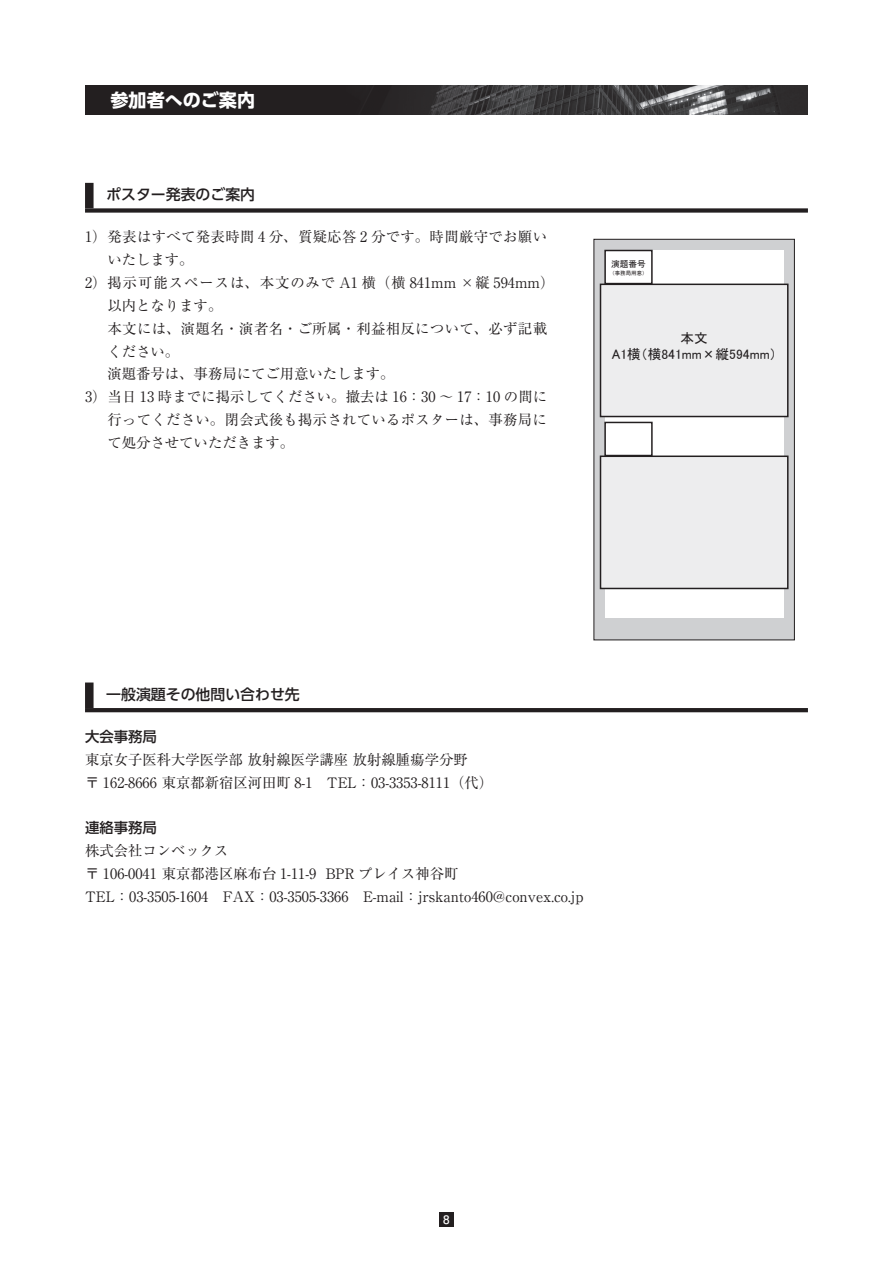
<style>
.page{position:relative;width:893px;height:1263px;background:#fff}
.page>*{position:absolute;margin:0;border:0;box-sizing:border-box;transform-origin:0 0}
.t1{font:700 18px "UD Shin Go Pr 6 N";color:#fff}
.t2{font:500 14.85px "UD Shin Go Pr 6 N";color:#231f20}
.t3{font:14.4px/22.8px "Ryumin Pr 6 N";color:#231f20}
.t4{font:14.4px/22.8px "Ryumin Pr 6 N";letter-spacing:.025em;color:#231f20}
.t5{font:500 14.4px "UD Shin Go Pr 6 N";color:#231f20}
.t6{font:13.65px/16.4px "MS P Gothic";color:#231f20;text-align:center}
.t7{font:700 11.7px "Futo Go B101 Pr 6 N";color:#fff}
.t8{font:8.7px "MS P Gothic";color:#231f20}
.t9{font:5.4px "MS P Gothic";color:#231f20}
</style>
<div class="page">
<div style="left:85px;top:183px;width:9px;height:25px;background:#231f20"></div>
<div style="left:85px;top:208px;width:723px;height:5px;background:#231f20"></div>
<div style="left:85px;top:682px;width:9px;height:26px;background:#231f20"></div>
<hr style="left:85px;top:708px;width:723px;height:4px;background:#231f20">
<div style="left:594px;top:239px;width:200px;height:401px;background:#cfd0d2"></div>
<div style="left:594px;top:239px;width:201px;height:401px;border:1px solid #231f20"></div>
<div style="left:605px;top:250px;width:178px;height:368px;background:#fff"></div>
<div style="left:600px;top:284px;width:188px;height:132px;background:#ededee"></div>
<div style="left:600px;top:284px;width:188px;height:133px;border:2px solid #231f20"></div>
<div style="left:600px;top:456px;width:188px;height:132px;background:#ededee"></div>
<div style="left:600px;top:455px;width:188px;height:134px;border:2px solid #231f20"></div>
<div style="left:604px;top:250px;width:49px;height:34px;border:2px solid #231f20"></div>
<img style="left:605px;top:254px;width:46px;height:26px">
<div style="left:604px;top:422px;width:49px;height:34px;border:2px solid #231f20"></div>
<div style="left:85px;top:85px;width:723px;height:30px;background:#231f20"></div>
<img style="left:418px;top:85px;width:390px;height:30px">
<div style="left:439px;top:1212px;width:15px;height:15px;background:#231f20"></div>
<p class="t1" style="left:111px;top:85px;width:146px">参加者へのご案内</p>
<p class="t2" style="left:106px;top:182px;width:150px">ポスター発表のご案内</p>
<p class="t4" style="left:108px;top:225px;width:441px;text-indent:-23px">1) 発表はすべて発表時間 4 分、質疑応答 2 分です。時間厳守でお願いいたします。</p>
<p class="t3" style="left:108px;top:270px;width:448px;text-indent:-23px">2) 掲示可能スペースは、本文のみで A1 横（横 841mm ×縦 594mm）以内となります。<br>本文には、演題名・演者名・ご所属・利益相反について、必ず記載ください。<br>演題番号は、事務局にてご用意いたします。</p>
<p class="t3" style="left:108px;top:385px;width:441px;text-align:justify;text-indent:-23px">3) 当日 13 時までに掲示してください。撤去は 16: 30 ～ 17: 10 の間に行ってください。閉会式後も掲示されているポスターは、事務局にて処分させていただきます。</p>
<p class="t8" style="left:611px;top:259px;width:36px">演題番号</p>
<p class="t9" style="left:612px;top:270px;width:34px">（事務局用意）</p>
<p class="t6" style="left:612px;top:330px;width:166px">本文<br>A1横（横841mm×縦594mm）</p>
<p class="t2" style="left:106px;top:682px;width:195px">一般演題その他問い合わせ先</p>
<p class="t5" style="left:85px;top:725px;width:73px">大会事務局</p>
<p class="t3" style="left:85px;top:747px;width:410px">東京女子医科大学医学部 放射線医学講座 放射線腫瘍学分野<br>〒 162-8666 東京都新宿区河田町 8-1　TEL：03-3353-8111（代）</p>
<p class="t5" style="left:85px;top:816px;width:73px">連絡事務局</p>
<p class="t3" style="left:85px;top:839px;width:500px">株式会社コンベックス<br>〒 106-0041 東京都港区麻布台 1-11-9 BPR プレイス神谷町<br>TEL：03-3505-1604　FAX：03-3505-3366　E-mail：jrskanto460@convex.co.jp</p>
<p class="t7" style="left:443px;top:1210px;width:8px">8</p>
</div>
